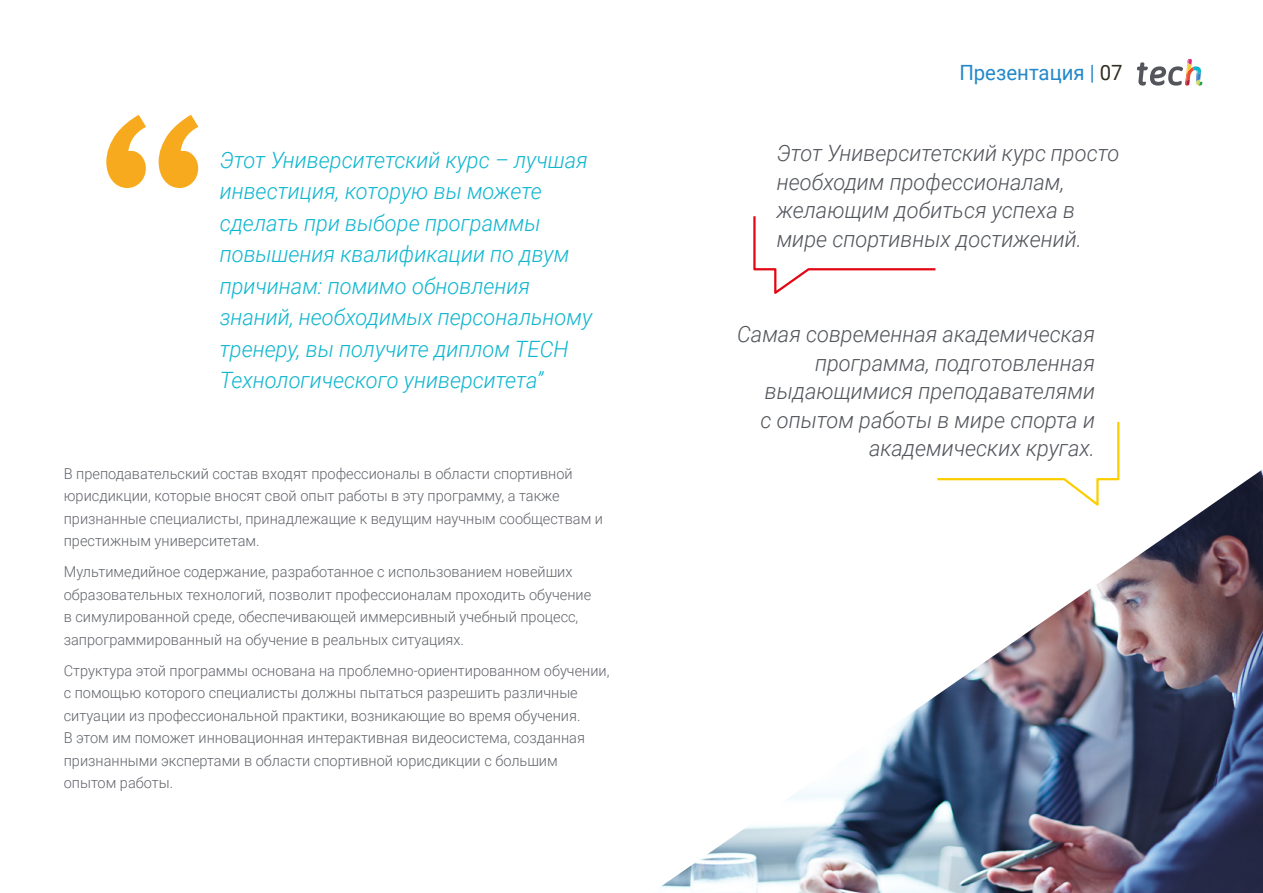
<style>
.page{position:relative;width:1263px;height:893px;background:#fff}
.page>*{position:absolute;margin:0;border:0;box-sizing:border-box;transform-origin:0 0}
.t1{font:italic 300 22.5px/28.5px "Roboto";color:#52555b}
.t2{font:italic 300 22.5px/31.5px "Roboto";color:#0fb6cf}
.t3{font:21px "Roboto";color:#2488c9}
.t4{font:300 15px/22.5px "Roboto";color:#61646a}
.s1{color:#312e20}
</style>
<div class="page">
<svg style="left:106px;top:115px;width:92px;height:73px"></svg>
<img style="left:660px;top:470px;width:603px;height:423px">
<svg style="left:1137px;top:59px;width:65px;height:27px"></svg>
<svg style="left:753px;top:216px;width:183px;height:78px"></svg>
<svg style="left:935px;top:421px;width:185px;height:88px"></svg>
<h2 class="t3" style="left:959px;top:57px;width:165px">Презентация | <span class="s1">07</span></h2>
<p class="t2" style="left:220px;top:143px;width:374px">Этот Университетский курс – лучшая инвестиция, которую вы можете сделать при выборе программы повышения квалификации по двум причинам: помимо обновления знаний, необходимых персональному тренеру, вы получите диплом TECH<br>Технологического университета”</p>
<h1 class="t1" style="left:777px;top:138px;width:344px">Этот Университетский курс просто необходим профессионалам, желающим добиться успеха в мире спортивных достижений.</h1>
<h1 class="t1" style="left:737px;top:319px;width:359px;text-align:right">Самая современная академическая программа, подготовленная выдающимися преподавателями<br>с опытом работы в мире спорта и академических кругах.</h1>
<p class="t4" style="left:64px;top:462px;width:541px">В преподавательский состав входят профессионалы в области спортивной юрисдикции, которые вносят свой опыт работы в эту программу, а также признанные специалисты, принадлежащие к ведущим научным сообществам и престижным университетам.</p>
<p class="t4" style="left:64px;top:560px;width:529px">Мультимедийное содержание, разработанное с использованием новейших образовательных технологий, позволит профессионалам проходить обучение в симулированной среде, обеспечивающей иммерсивный учебный процесс, запрограммированный на обучение в реальных ситуациях.</p>
<p class="t4" style="left:64px;top:659px;width:547px">Структура этой программы основана на проблемно-ориентированном обучении, с помощью которого специалисты должны пытаться разрешить различные ситуации из профессиональной практики, возникающие во время обучения.<br>В этом им поможет инновационная интерактивная видеосистема, созданная признанными экспертами в области спортивной юрисдикции с большим опытом работы.</p>
</div>
